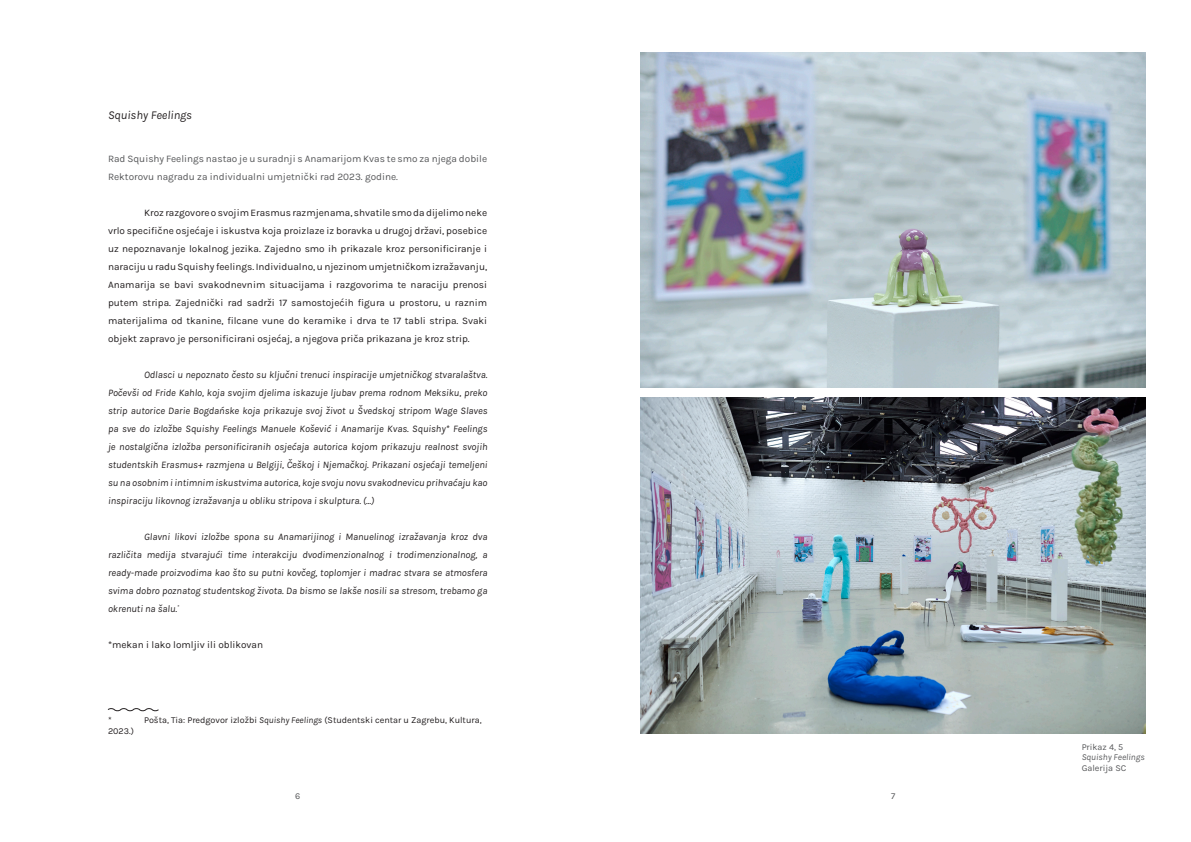
<style>
.page{position:relative;width:1191px;height:842px;background:#fff}
.page>*{position:absolute;margin:0;border:0;box-sizing:border-box;transform-origin:0 0}
.t1{font:italic 12px "Karla";color:#231f20}
.t2{font:italic 10px/18px "Karla";color:#231f20;text-align:justify}
.t3{font:10px/18px "Karla";color:#231f20;text-align:justify}
.t4{font:10px/18px "Karla";color:#57585a}
.Footnote{font:9px "Karla";color:#231f20}
.t5{font:9px "Karla";color:#57585a}
.t6{font:italic 9px "Karla";color:#57585a}
.s1{font-style:italic}
</style>
<div class="page">
<svg style="left:107px;top:708px;width:52px;height:4px"></svg>
<img style="left:640px;top:52px;width:505px;height:335px">
<img style="left:640px;top:397px;width:506px;height:337px">
<p class="t1" style="left:108px;top:107px;width:85px">Squishy Feelings</p>
<p class="t4" style="left:108px;top:150px;width:380px">Rad Squishy Feelings nastao je u suradnji s Anamarijom Kvas te smo za njega dobile<br>Rektorovu nagradu za individualni umjetnički rad 2023. godine.</p>
<p class="t3" style="left:108px;top:204px;width:381px;text-indent:36px">Kroz razgovore o svojim Erasmus razmjenama, shvatile smo da dijelimo neke vrlo specifične osjećaje i iskustva koja proizlaze iz boravka u drugoj državi, posebice uz nepoznavanje lokalnog jezika. Zajedno smo ih prikazale kroz personificiranje i naraciju u radu Squishy feelings. Individualno, u njezinom umjetničkom izražavanju, Anamarija se bavi svakodnevnim situacijama i razgovorima te naraciju prenosi putem stripa. Zajednički rad sadrži 17 samostojećih figura u prostoru, u raznim materijalima od tkanine, filcane vune do keramike i drva te 17 tabli stripa. Svaki objekt zapravo je personificirani osjećaj, a njegova priča prikazana je kroz strip.</p>
<p class="t2" style="left:108px;top:366px;width:381px;text-indent:36px">Odlasci u nepoznato često su ključni trenuci inspiracije umjetničkog stvaralaštva.<br>Počevši od Fride Kahlo, koja svojim djelima iskazuje ljubav prema rodnom Meksiku, preko strip autorice Darie Bogdańske koja prikazuje svoj život u Švedskoj stripom Wage Slaves pa sve do izložbe Squishy Feelings Manuele Košević i Anamarije Kvas. Squishy* Feelings je nostalgična izložba personificiranih osjećaja autorica kojom prikazuju realnost svojih studentskih Erasmus+ razmjena u Belgiji, Češkoj i Njemačkoj. Prikazani osjećaji temeljeni su na osobnim i intimnim iskustvima autorica, koje svoju novu svakodnevicu prihvaćaju kao inspiraciju likovnog izražavanja u obliku stripova i skulptura. (...)</p>
<p class="t2" style="left:108px;top:528px;width:381px;text-indent:36px">Glavni likovi izložbe spona su Anamarijinog i Manuelinog izražavanja kroz dva različita medija stvarajući time interakciju dvodimenzionalnog i trodimenzionalnog, a ready-made proizvodima kao što su putni kovčeg, toplomjer i madrac stvara se atmosfera svima dobro poznatog studentskog života. Da bismo se lakše nosili sa stresom, trebamo ga okrenuti na šalu.<sup>*</sup></p>
<p class="t3" style="left:108px;top:636px;width:157px">*mekan i lako lomljiv ili oblikovan</p>
<p class="Footnote" style="left:108px;top:714px;width:5px">*</p>
<p class="Footnote" style="left:144px;top:714px;width:339px">Pošta, Tia: Predgovor izložbi <span class="s1">Squishy Feelings</span> (Studentski centar u Zagrebu, Kultura,</p>
<p class="Footnote" style="left:108px;top:725px;width:27px">2023.)</p>
<p class="t5" style="left:295px;top:790px;width:7px">6</p>
<p class="t5" style="left:891px;top:790px;width:6px">7</p>
<p class="t5" style="left:1081px;top:741px;width:43px">Prikaz 4, 5</p>
<p class="t6" style="left:1081px;top:752px;width:64px">Squishy Feelings</p>
<p class="t5" style="left:1081px;top:762px;width:46px">Galerija SC</p>
</div>
